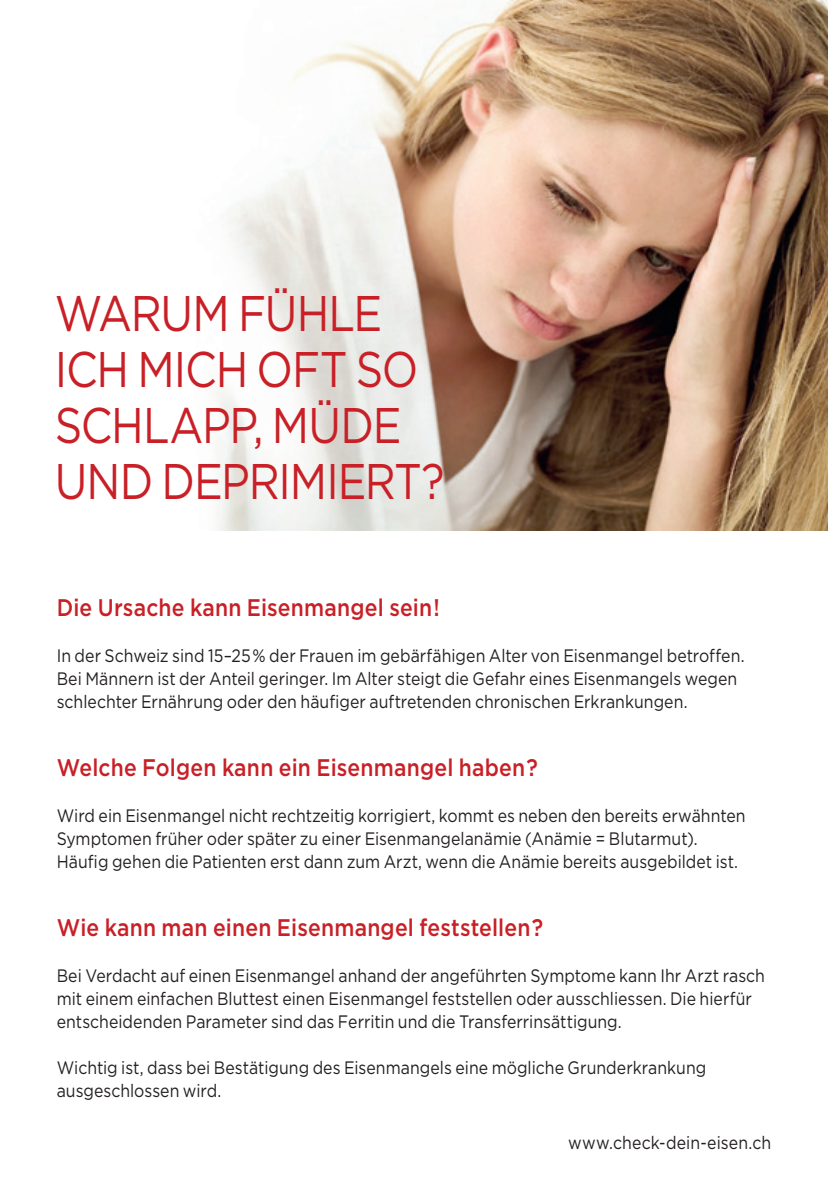
<style>
.page{position:relative;width:828px;height:1191px;background:#fff}
.page>*{position:absolute;margin:0;border:0;box-sizing:border-box;transform-origin:0 0}
.t1{font:50px/56px "Gotham";letter-spacing:-.025em;color:#c82026;scale:.86 1}
.t2{font:500 24px "Gotham";letter-spacing:.01em;color:#c82026;scale:.88 1}
.t3{font:18px/23px "Gotham";color:#231f20;scale:.88 1}
</style>
<div class="page">
<img style="left:216px;top:0;width:612px;height:531px">
<h1 class="t1" style="left:55px;top:284px;width:455px">WARUM FÜHLE<br>ICH MICH OFT SO<br>SCHLAPP, MÜDE<br>UND DEPRIMIERT?</h1>
<h2 class="t2" style="left:57px;top:593px;width:437px">Die Ursache kann Eisenmangel sein!</h2>
<p class="t3" style="left:57px;top:643px;width:783px">In der Schweiz sind 15–25% der Frauen im gebärfähigen Alter von Eisenmangel betroffen.<br>Bei Männern ist der Anteil geringer. Im Alter steigt die Gefahr eines Eisenmangels wegen schlechter Ernährung oder den häufiger auftretenden chronischen Erkrankungen.</p>
<h2 class="t2" style="left:57px;top:753px;width:548px">Welche Folgen kann ein Eisenmangel haben?</h2>
<p class="t3" style="left:57px;top:803px;width:784px">Wird ein Eisenmangel nicht rechtzeitig korrigiert, kommt es neben den bereits erwähnten<br>Symptomen früher oder später zu einer Eisenmangelanämie (Anämie = Blutarmut).<br>Häufig gehen die Patienten erst dann zum Arzt, wenn die Anämie bereits ausgebildet ist.</p>
<h2 class="t2" style="left:57px;top:913px;width:554px">Wie kann man einen Eisenmangel feststellen?</h2>
<p class="t3" style="left:57px;top:963px;width:806px">Bei Verdacht auf einen Eisenmangel anhand der angeführten Symptome kann Ihr Arzt rasch mit einem einfachen Bluttest einen Eisenmangel feststellen oder ausschliessen. Die hierfür entscheidenden Parameter sind das Ferritin und die Transferrinsättigung.</p>
<p class="t3" style="left:57px;top:1055px;width:740px">Wichtig ist, dass bei Bestätigung des Eisenmangels eine mögliche Grunderkrankung ausgeschlossen wird.</p>
<p class="t3" style="left:568px;top:1131px;width:232px">www.check-dein-eisen.ch</p>
</div>
